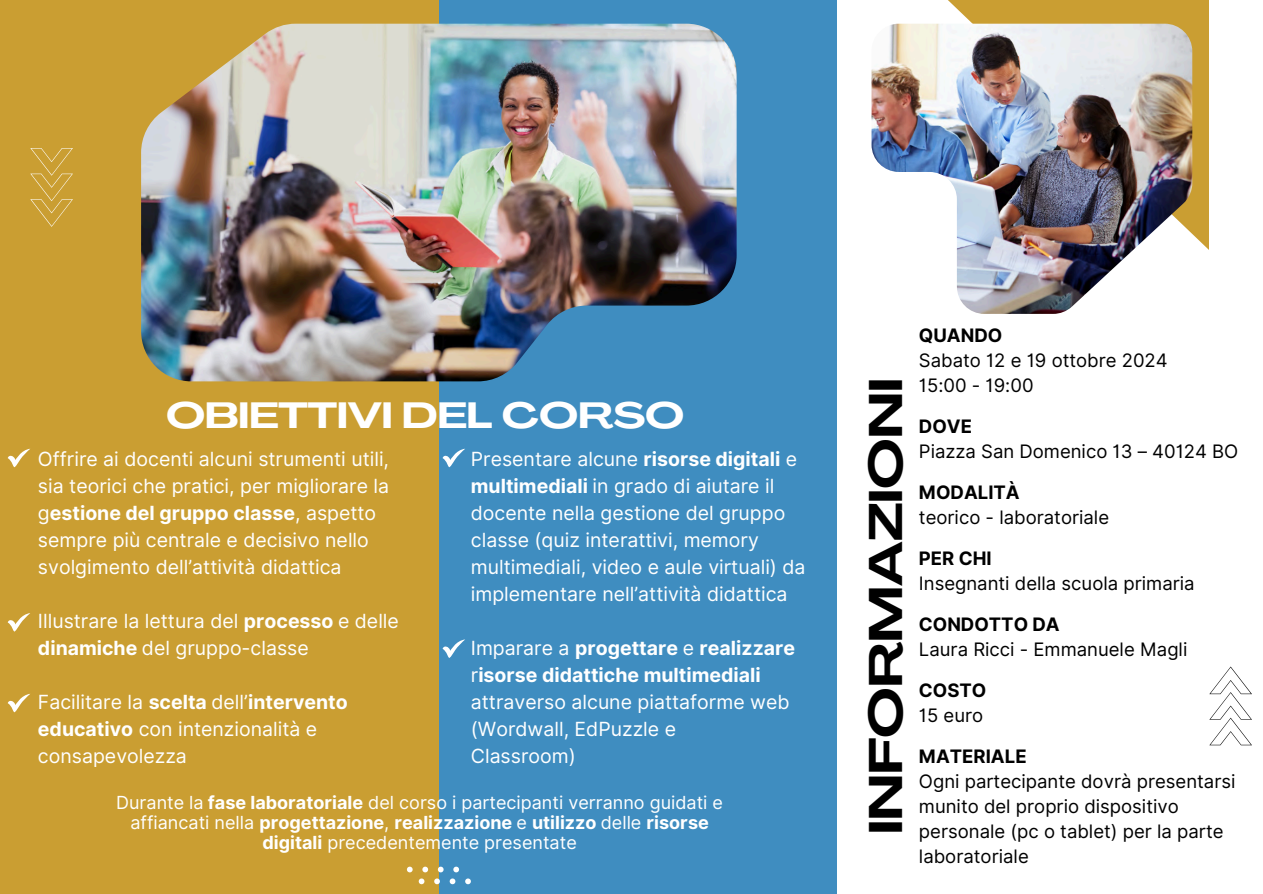
<style>
.page{position:relative;width:1263px;height:894px;background:#fff}
.page>*{position:absolute;margin:0;border:0;box-sizing:border-box;transform-origin:0 0}
.t1{font:700 46.5px "Agrandir Grand";color:#000}
.t2{font:700 36px "Agrandir Grand";color:#fff}
.t3{font:19.5px/27px "Inter";color:#fff}
.t4{font:18.6px/25px "Inter";color:#000}
.t5{font:700 18.6px "Inter";color:#000}
.t6{font:18px/20.2px "Inter";color:#fff;text-align:center}
.s1{font-weight:700}
</style>
<div class="page">
<div style="left:0;top:0;width:454px;height:893px;background:#ca9e32"></div>
<div style="left:439px;top:0;width:398px;height:893px;background:#3f8dc0"></div>
<svg style="left:948px;top:0;width:261px;height:250px;background:#cca23c"></svg>
<img style="left:871px;top:24px;width:321px;height:290px">
<img style="left:141px;top:24px;width:595px;height:357px">
<svg style="left:30px;top:148px;width:43px;height:79px"></svg>
<svg style="left:1209px;top:666px;width:43px;height:79px"></svg>
<svg style="left:407px;top:866px;width:6px;height:6px"></svg>
<svg style="left:422px;top:866px;width:6px;height:6px"></svg>
<svg style="left:438px;top:866px;width:6px;height:6px"></svg>
<svg style="left:453px;top:866px;width:6px;height:6px"></svg>
<svg style="left:419px;top:878px;width:5px;height:5px"></svg>
<svg style="left:434px;top:878px;width:6px;height:5px"></svg>
<svg style="left:450px;top:878px;width:5px;height:5px"></svg>
<svg style="left:465px;top:878px;width:6px;height:5px"></svg>
<svg style="left:8px;top:448px;width:22px;height:19px"></svg>
<svg style="left:443px;top:448px;width:22px;height:19px"></svg>
<svg style="left:8px;top:613px;width:22px;height:18px"></svg>
<svg style="left:8px;top:693px;width:22px;height:19px"></svg>
<svg style="left:443px;top:639px;width:22px;height:19px"></svg>
<p class="t2" style="left:166px;top:400px;width:520px">OBIETTIVI DEL CORSO</p>
<p class="t3" style="left:471px;top:445px;width:328px">Presentare alcune <span class="s1">risorse digitali</span> e <span class="s1">multimediali</span> in grado di aiutare il docente nella gestione del gruppo</p>
<p class="t3" style="left:471px;top:526px;width:336px">classe (quiz interattivi, memory multimediali, video e aule virtuali) da implementare nell’attività didattica</p>
<p class="t3" style="left:471px;top:634px;width:326px">Imparare a <span class="s1">progettare</span> e <span class="s1">realizzare </span>r<span class="s1">isorse didattiche multimediali </span>attraverso alcune piattaforme web (Wordwall, EdPuzzle e</p>
<p class="t3" style="left:471px;top:742px;width:106px">Classroom)</p>
<p class="t3" style="left:38px;top:445px;width:353px">Offrire ai docenti alcuni strumenti utili,</p>
<p class="t3" style="left:38px;top:472px;width:353px">sia teorici che pratici, per migliorare la g<span class="s1">estione del gruppo classe</span>, aspetto sempre più centrale e decisivo nello svolgimento dell’attività didattica</p>
<p class="t3" style="left:38px;top:607px;width:362px">Illustrare la lettura del <span class="s1">processo</span> e delle <span class="s1">dinamiche</span> del gruppo-classe</p>
<p class="t3" style="left:38px;top:688px;width:311px">Facilitare la <span class="s1">scelta</span> dell’<span class="s1">intervento educativo</span> con intenzionalità e consapevolezza</p>
<p class="t6" style="left:116px;top:791px;width:608px">Durante la <span class="s1">fase laboratoriale</span> del corso i partecipanti verranno guidati e affiancati nella <span class="s1">progettazione</span>, <span class="s1">realizzazione</span> e <span class="s1">utilizzo</span> delle <span class="s1">risorse digitali</span> precedentemente presentate</p>
<p class="t1" style="left:867px;top:833px;width:457px;rotate:-90deg">INFORMAZIONI</p>
<p class="t5" style="left:919px;top:324px;width:85px">QUANDO</p>
<p class="t4" style="left:919px;top:347px;width:250px">Sabato 12 e 19 ottobre 2024<br>15:00 - 19:00</p>
<p class="t5" style="left:919px;top:415px;width:55px">DOVE</p>
<p class="t4" style="left:919px;top:438px;width:321px">Piazza San Domenico 13 – 40124 BO</p>
<p class="t5" style="left:919px;top:481px;width:102px">MODALITÀ</p>
<p class="t4" style="left:919px;top:504px;width:192px">teorico - laboratoriale</p>
<p class="t5" style="left:919px;top:547px;width:74px">PER CHI</p>
<p class="t4" style="left:919px;top:570px;width:277px">Insegnanti della scuola primaria</p>
<p class="t5" style="left:919px;top:613px;width:142px">CONDOTTO DA</p>
<p class="t4" style="left:919px;top:636px;width:270px">Laura Ricci - Emmanuele Magli</p>
<p class="t5" style="left:919px;top:679px;width:69px">COSTO</p>
<p class="t4" style="left:919px;top:702px;width:66px">15 euro</p>
<p class="t5" style="left:919px;top:745px;width:109px">MATERIALE</p>
<p class="t4" style="left:919px;top:768px;width:318px">Ogni partecipante dovrà presentarsi munito del proprio dispositivo personale (pc o tablet) per la parte laboratoriale</p>
</div>
